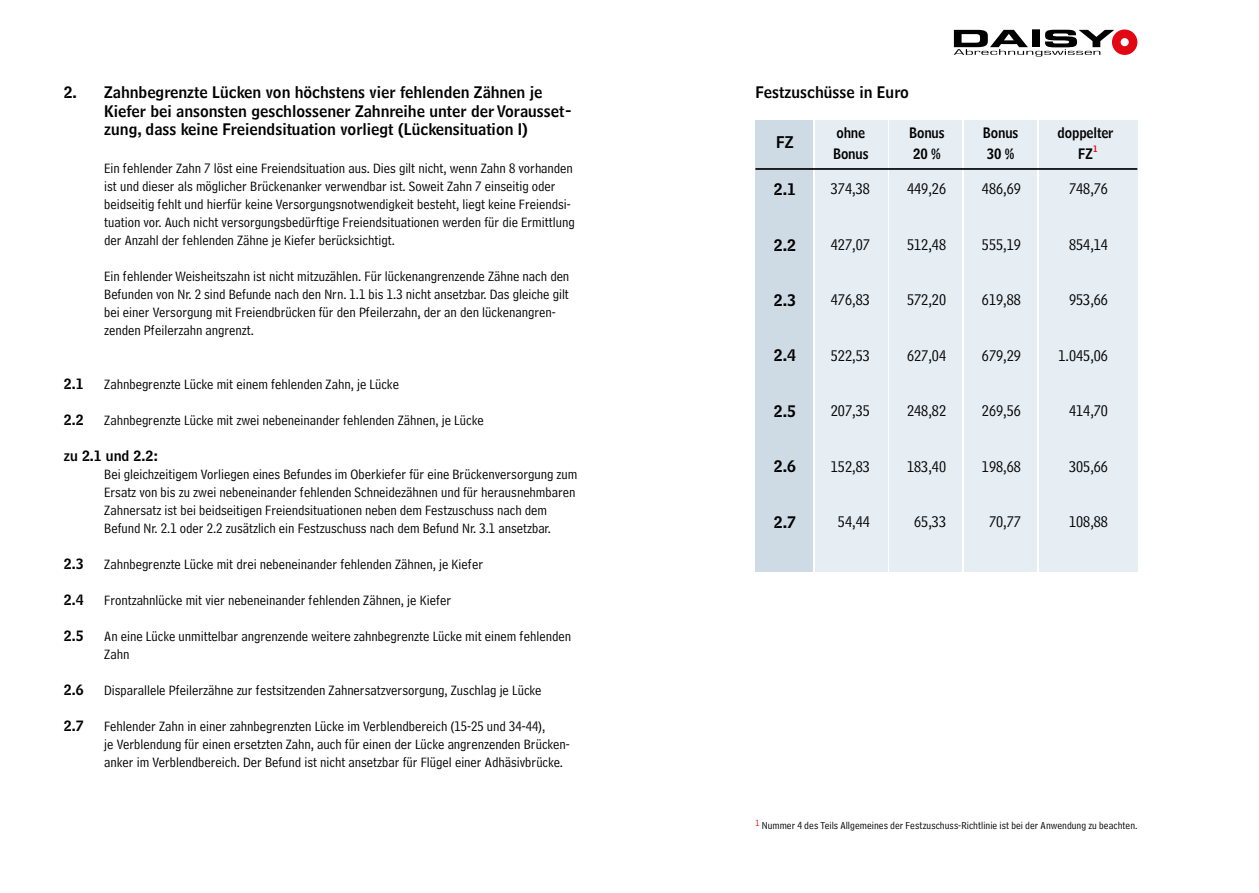
<style>
.page{position:relative;width:1259px;height:893px;background:#fff}
.page>*{position:absolute;margin:0;border:0;box-sizing:border-box;transform-origin:0 0}
.t1{font:15.9px "Bell Centennial Address";color:#000}
.t2{font:15.9px "Bell Centennial Name And Number";color:#000}
.t3{font:15.75px/18.9px "Bell Centennial Name And Number";color:#000}
.t4{font:14.25px/18px "Bell Centennial Address";color:#000}
.t5{font:14.25px/20.1px "Bell Centennial Name And Number";letter-spacing:-.01em;color:#000;scale:.93 1}
.t6{font:14.25px "Bell Centennial Name And Number";letter-spacing:-.01em;color:#000}
.t7{font:10.65px "Bell Centennial Address";letter-spacing:.005em;color:#000}
.t8{font:9.15px "Bell Centennial Address";color:#e30613}
.t9{font:8.85px "Bell Centennial Name And Number";color:#e30613;scale:.93 1}
</style>
<div class="page">
<svg style="left:953px;top:29px;width:184px;height:28px"></svg>
<div style="left:755px;top:121px;width:57px;height:450px;background:#cedbe5"></div>
<div style="left:815px;top:121px;width:72px;height:450px;background:#e6edf3"></div>
<div style="left:889px;top:121px;width:73px;height:450px;background:#e6edf3"></div>
<div style="left:964px;top:121px;width:73px;height:450px;background:#e6edf3"></div>
<div style="left:1039px;top:121px;width:98px;height:450px;background:#e6edf3"></div>
<hr style="left:755px;top:168px;width:382px;height:2px;background:#000">
<p class="t3" style="left:104px;top:82px;width:470px;text-indent:-40px">2. Zahnbegrenzte Lücken von höchstens vier fehlenden Zähnen je<br>Kiefer bei ansonsten geschlossener Zahnreihe unter der Vorausset&shy;zung, dass keine Freiendsituation vorliegt (Lückensituation I)</p>
<p class="t4" style="left:104px;top:160px;width:472px">Ein fehlender Zahn 7 löst eine Freiendsituation aus. Dies gilt nicht, wenn Zahn 8 vorhanden ist und dieser als möglicher Brückenanker verwendbar ist. Soweit Zahn 7 einseitig oder beidseitig fehlt und hierfür keine Versorgungsnotwendigkeit besteht, liegt keine Freiendsi&shy;tuation vor. Auch nicht versorgungsbedürftige Freiendsituationen werden für die Ermittlung der Anzahl der fehlenden Zähne je Kiefer berücksichtigt.</p>
<p class="t4" style="left:104px;top:268px;width:466px">Ein fehlender Weisheitszahn ist nicht mitzuzählen. Für lückenangrenzende Zähne nach den Befunden von Nr. 2 sind Befunde nach den Nrn. 1.1 bis 1.3 nicht ansetzbar. Das gleiche gilt bei einer Versorgung mit Freiendbrücken für den Pfeilerzahn, der an den lückenangren&shy;zenden Pfeilerzahn angrenzt.</p>
<p class="t6" style="left:64px;top:375px;width:21px">2.1</p>
<p class="t4" style="left:104px;top:375px;width:296px">Zahnbegrenzte Lücke mit einem fehlenden Zahn, je Lücke</p>
<p class="t6" style="left:64px;top:411px;width:21px">2.2</p>
<p class="t4" style="left:104px;top:411px;width:381px">Zahnbegrenzte Lücke mit zwei nebeneinander fehlenden Zähnen, je Lücke</p>
<p class="t6" style="left:64px;top:447px;width:96px">zu 2.1 und 2.2:</p>
<p class="t4" style="left:104px;top:465px;width:475px">Bei gleichzeitigem Vorliegen eines Befundes im Oberkiefer für eine Brückenversorgung zum Ersatz von bis zu zwei nebeneinander fehlenden Schneidezähnen und für herausnehmbaren Zahnersatz ist bei beidseitigen Freiendsituationen neben dem Festzuschuss nach dem Befund Nr. 2.1 oder 2.2 zusätzlich ein Festzuschuss nach dem Befund Nr. 3.1 ansetzbar.</p>
<p class="t6" style="left:64px;top:555px;width:21px">2.3</p>
<p class="t4" style="left:104px;top:555px;width:380px">Zahnbegrenzte Lücke mit drei nebeneinander fehlenden Zähnen, je Kiefer</p>
<p class="t6" style="left:64px;top:591px;width:21px">2.4</p>
<p class="t4" style="left:104px;top:591px;width:348px">Frontzahnlücke mit vier nebeneinander fehlenden Zähnen, je Kiefer</p>
<p class="t6" style="left:64px;top:627px;width:21px">2.5</p>
<p class="t4" style="left:104px;top:627px;width:468px">An eine Lücke unmittelbar angrenzende weitere zahnbegrenzte Lücke mit einem fehlenden<br>Zahn</p>
<p class="t6" style="left:64px;top:681px;width:21px">2.6</p>
<p class="t4" style="left:104px;top:681px;width:439px">Disparallele Pfeilerzähne zur festsitzenden Zahnersatzversorgung, Zuschlag je Lücke</p>
<p class="t6" style="left:64px;top:717px;width:21px">2.7</p>
<p class="t4" style="left:104px;top:717px;width:467px">Fehlender Zahn in einer zahnbegrenzten Lücke im Verblendbereich (15-25 und 34-44),<br>je Verblendung für einen ersetzten Zahn, auch für einen der Lücke angrenzenden Brücken&shy;anker im Verblendbereich. Der Befund ist nicht ansetzbar für Flügel einer Adhäsivbrücke.</p>
<p class="t3" style="left:755px;top:82px;width:155px">Festzuschüsse in Euro</p>
<p class="t2" style="left:776px;top:132px;width:19px">FZ</p>
<p class="t2" style="left:774px;top:179px;width:24px">2.1</p>
<p class="t5" style="left:833px;top:123px;width:40px">ohne<br>Bonus</p>
<p class="t1" style="left:831px;top:180px;width:40px">374,38</p>
<p class="t5" style="left:909px;top:123px;width:40px">Bonus<br>20 %</p>
<p class="t5" style="left:983px;top:123px;width:40px">Bonus<br>30 %</p>
<p class="t5" style="left:1057px;top:123px;width:61px;text-align:center">doppelter<br>FZ</p>
<p class="t9" style="left:1093px;top:143px;width:6px">1</p>
<p class="t1" style="left:907px;top:180px;width:40px">449,26</p>
<p class="t1" style="left:982px;top:180px;width:40px">486,69</p>
<p class="t1" style="left:1069px;top:180px;width:40px">748,76</p>
<p class="t2" style="left:774px;top:235px;width:24px">2.2</p>
<p class="t1" style="left:831px;top:235px;width:40px">427,07</p>
<p class="t1" style="left:907px;top:235px;width:40px">512,48</p>
<p class="t1" style="left:982px;top:235px;width:40px">555,19</p>
<p class="t1" style="left:1069px;top:235px;width:40px">854,14</p>
<p class="t2" style="left:774px;top:290px;width:24px">2.3</p>
<p class="t1" style="left:831px;top:291px;width:40px">476,83</p>
<p class="t1" style="left:907px;top:291px;width:40px">572,20</p>
<p class="t1" style="left:982px;top:291px;width:40px">619,88</p>
<p class="t1" style="left:1069px;top:291px;width:40px">953,66</p>
<p class="t2" style="left:774px;top:346px;width:24px">2.4</p>
<p class="t1" style="left:831px;top:346px;width:40px">522,53</p>
<p class="t1" style="left:907px;top:346px;width:40px">627,04</p>
<p class="t1" style="left:982px;top:346px;width:40px">679,29</p>
<p class="t1" style="left:1058px;top:346px;width:51px">1.045,06</p>
<p class="t2" style="left:774px;top:401px;width:24px">2.5</p>
<p class="t1" style="left:831px;top:402px;width:40px">207,35</p>
<p class="t1" style="left:907px;top:402px;width:40px">248,82</p>
<p class="t1" style="left:982px;top:402px;width:40px">269,56</p>
<p class="t1" style="left:1069px;top:402px;width:40px">414,70</p>
<p class="t2" style="left:774px;top:456px;width:24px">2.6</p>
<p class="t1" style="left:831px;top:457px;width:40px">152,83</p>
<p class="t1" style="left:907px;top:457px;width:40px">183,40</p>
<p class="t1" style="left:982px;top:457px;width:40px">198,68</p>
<p class="t1" style="left:1069px;top:457px;width:40px">305,66</p>
<p class="t2" style="left:774px;top:512px;width:24px">2.7</p>
<p class="t1" style="left:838px;top:512px;width:33px">54,44</p>
<p class="t1" style="left:914px;top:512px;width:33px">65,33</p>
<p class="t1" style="left:989px;top:513px;width:33px">70,77</p>
<p class="t1" style="left:1069px;top:513px;width:40px">108,88</p>
<p class="t8" style="left:755px;top:818px;width:6px">1</p>
<p class="t7" style="left:761px;top:819px;width:377px">Nummer 4 des Teils Allgemeines der Festzuschuss-Richtlinie ist bei der Anwendung zu beachten.</p>
</div>
